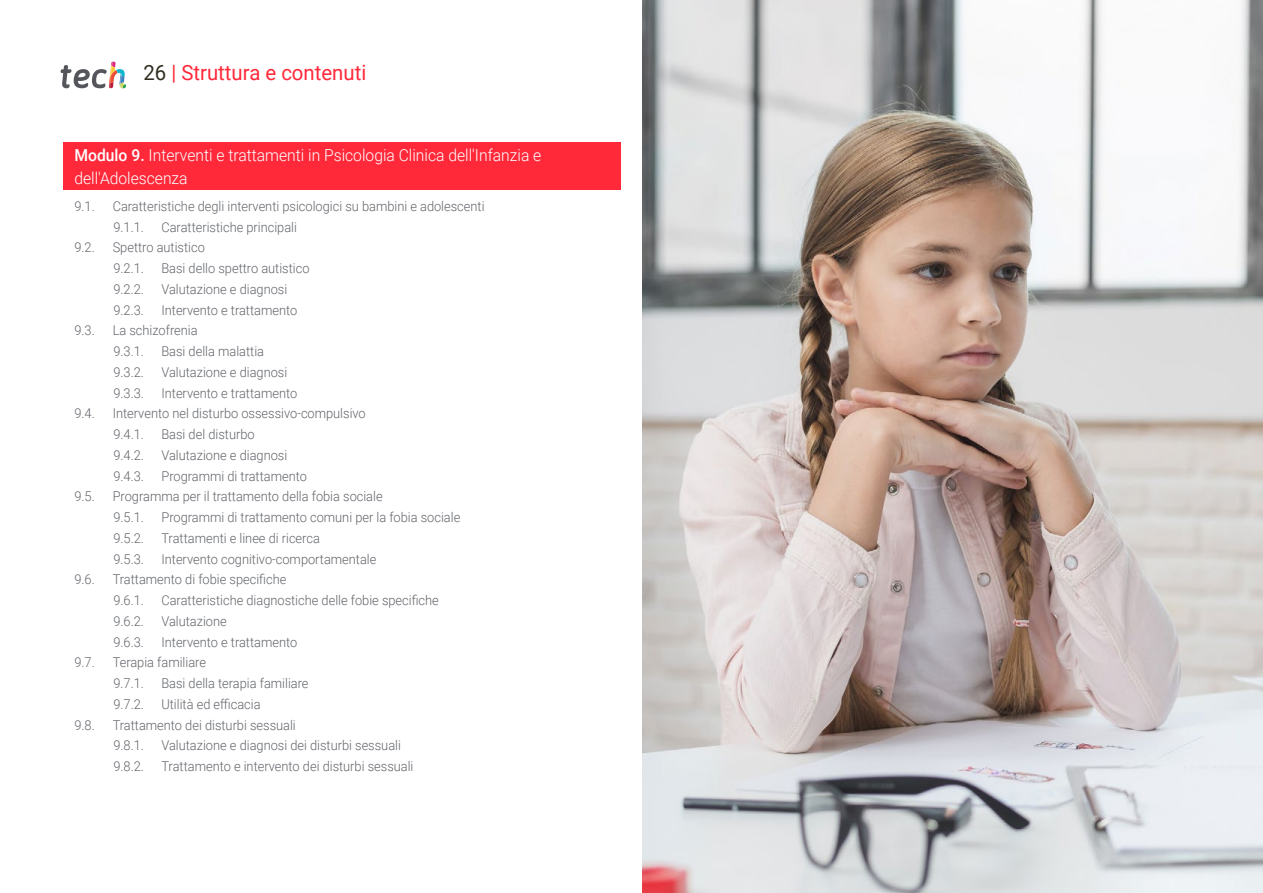
<style>
.page{position:relative;width:1263px;height:893px;background:#fff}
.page>*{position:absolute;margin:0;border:0;box-sizing:border-box;transform-origin:0 0}
.t1{font:21px "Roboto";color:#ff293a}
.t2{font:300 16.5px/22.5px "Roboto";color:#fff;scale:.95 1}
.t3{font:300 13.5px/20.7px "Roboto";color:#61646a;scale:.95 1}
.s1{color:#312e20}
.s2{font-weight:500}
</style>
<div class="page">
<img style="left:642px;top:0;width:621px;height:893px">
<div style="left:63px;top:142px;width:558px;height:48px;background:#ff293a"></div>
<svg style="left:61px;top:62px;width:65px;height:27px"></svg>
<h1 class="t1" style="left:144px;top:57px;width:224px"><span class="s1">26</span> | Struttura e contenuti</h1>
<p class="t2" style="left:74px;top:143px;width:493px"><span class="s2">Modulo 9.</span> Interventi e trattamenti in Psicologia Clinica dell'Infanzia e dell'Adolescenza</p>
<p class="t3" style="left:74px;top:195px;width:23px">9.1.</p>
<p class="t3" style="left:113px;top:195px;width:393px">Caratteristiche degli interventi psicologici su bambini e adolescenti<br>9.1.1.</p>
<p class="t3" style="left:161px;top:216px;width:144px">Caratteristiche principali</p>
<p class="t3" style="left:74px;top:237px;width:23px">9.2.</p>
<p class="t3" style="left:113px;top:237px;width:99px">Spettro autistico<br>9.2.1.</p>
<p class="t3" style="left:161px;top:257px;width:157px">Basi dello spettro autistico</p>
<p class="t3" style="left:113px;top:278px;width:34px">9.2.2.</p>
<p class="t3" style="left:161px;top:278px;width:134px">Valutazione e diagnosi</p>
<p class="t3" style="left:113px;top:299px;width:34px">9.2.3.</p>
<p class="t3" style="left:161px;top:299px;width:144px">Intervento e trattamento</p>
<p class="t3" style="left:74px;top:320px;width:23px">9.3.</p>
<p class="t3" style="left:113px;top:320px;width:91px">La schizofrenia<br>9.3.1.</p>
<p class="t3" style="left:161px;top:340px;width:110px">Basi della malattia</p>
<p class="t3" style="left:113px;top:361px;width:34px">9.3.2.</p>
<p class="t3" style="left:161px;top:361px;width:134px">Valutazione e diagnosi</p>
<p class="t3" style="left:113px;top:382px;width:34px">9.3.3.</p>
<p class="t3" style="left:161px;top:382px;width:144px">Intervento e trattamento</p>
<p class="t3" style="left:74px;top:403px;width:23px">9.4.</p>
<p class="t3" style="left:113px;top:403px;width:268px">Intervento nel disturbo ossessivo-compulsivo<br>9.4.1.</p>
<p class="t3" style="left:161px;top:423px;width:100px">Basi del disturbo</p>
<p class="t3" style="left:113px;top:444px;width:34px">9.4.2.</p>
<p class="t3" style="left:161px;top:444px;width:134px">Valutazione e diagnosi</p>
<p class="t3" style="left:113px;top:465px;width:34px">9.4.3.</p>
<p class="t3" style="left:161px;top:465px;width:155px">Programmi di trattamento</p>
<p class="t3" style="left:74px;top:486px;width:23px">9.5.</p>
<p class="t3" style="left:113px;top:486px;width:286px">Programma per il trattamento della fobia sociale<br>9.5.1.</p>
<p class="t3" style="left:161px;top:506px;width:316px">Programmi di trattamento comuni per la fobia sociale</p>
<p class="t3" style="left:113px;top:527px;width:34px">9.5.2.</p>
<p class="t3" style="left:161px;top:527px;width:168px">Trattamenti e linee di ricerca</p>
<p class="t3" style="left:113px;top:548px;width:34px">9.5.3.</p>
<p class="t3" style="left:161px;top:548px;width:228px">Intervento cognitivo-comportamentale</p>
<p class="t3" style="left:74px;top:569px;width:23px">9.6.</p>
<p class="t3" style="left:113px;top:569px;width:184px">Trattamento di fobie specifiche<br>9.6.1.</p>
<p class="t3" style="left:161px;top:589px;width:294px">Caratteristiche diagnostiche delle fobie specifiche</p>
<p class="t3" style="left:113px;top:610px;width:34px">9.6.2.</p>
<p class="t3" style="left:161px;top:610px;width:70px">Valutazione</p>
<p class="t3" style="left:113px;top:631px;width:34px">9.6.3.</p>
<p class="t3" style="left:161px;top:631px;width:144px">Intervento e trattamento</p>
<p class="t3" style="left:74px;top:652px;width:23px">9.7.</p>
<p class="t3" style="left:113px;top:652px;width:100px">Terapia familiare<br>9.7.1.</p>
<p class="t3" style="left:161px;top:672px;width:156px">Basi della terapia familiare</p>
<p class="t3" style="left:113px;top:693px;width:34px">9.7.2.</p>
<p class="t3" style="left:161px;top:693px;width:106px">Utilità ed efficacia</p>
<p class="t3" style="left:74px;top:714px;width:23px">9.8.</p>
<p class="t3" style="left:113px;top:714px;width:194px">Trattamento dei disturbi sessuali<br>9.8.1.</p>
<p class="t3" style="left:161px;top:735px;width:254px">Valutazione e diagnosi dei disturbi sessuali</p>
<p class="t3" style="left:113px;top:755px;width:34px">9.8.2.</p>
<p class="t3" style="left:161px;top:755px;width:267px">Trattamento e intervento dei disturbi sessuali</p>
</div>
